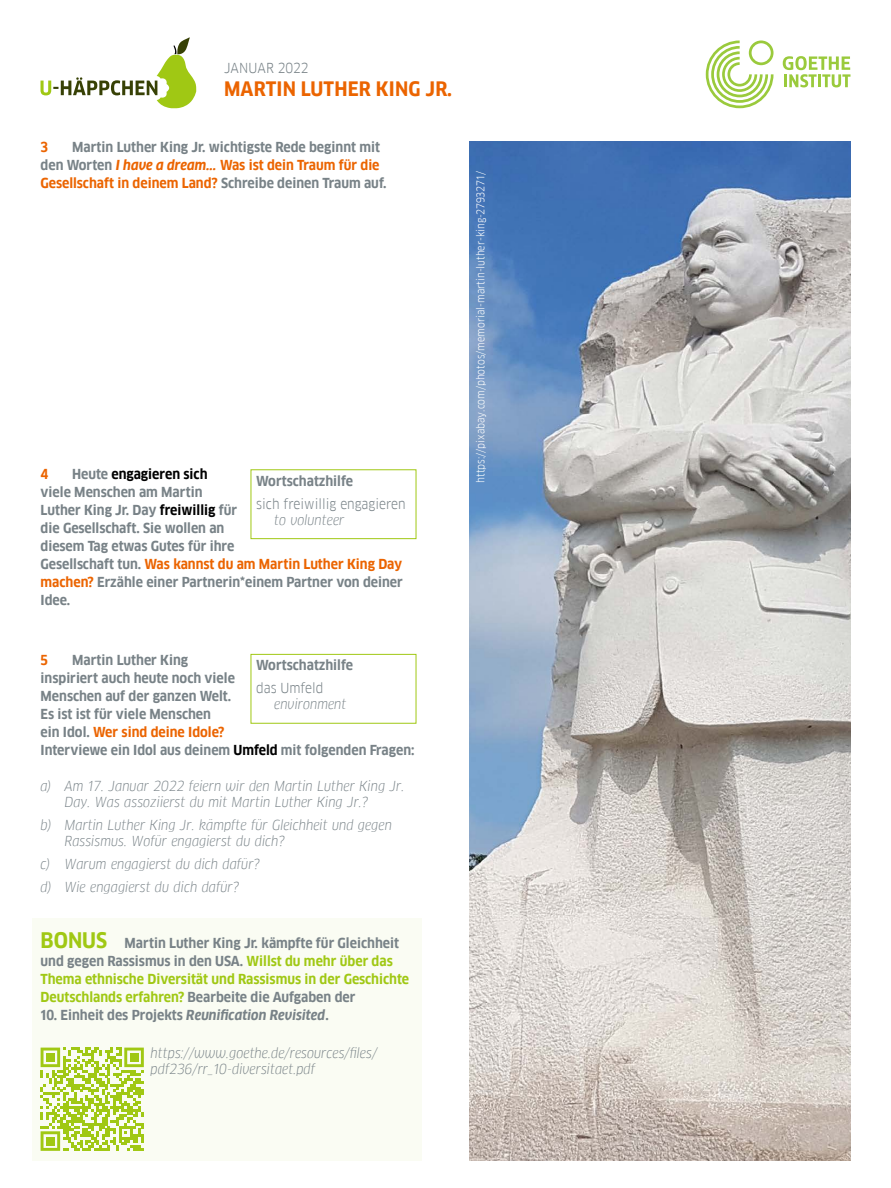
<style>
.page{position:relative;width:891px;height:1188px;background:#fff}
.page>*{position:absolute;margin:0;border:0;box-sizing:border-box;transform-origin:0 0}
.t1{font:700 19.5px "Goethe FF Clan";letter-spacing:.01em;color:#eb6400}
.t2{font:700 13.5px/18px "Goethe FF Clan";color:#788287}
.t3{font:italic 13.5px/16.2px "Goethe FF Clan";color:#788287}
.t4{font:700 13.5px/18px "Goethe FF Clan";color:#a0c814}
.t5{font:13.5px "Goethe FF Clan";color:#788287}
.t6{font:700 13.5px "Goethe FF Clan";color:#eb6400}
.t7{font:10.5px "Goethe FF Clan";color:#fff}
.s1{font-style:italic;color:#eb6400}
.s2{color:#eb6400}
.s3{color:#000}
.s4{font-size:21px}
.s5{color:#788287}
.s6{font-style:italic}
</style>
<div class="page">
<div style="left:32px;top:918px;width:390px;height:243px;background:#fafcf3"></div>
<svg style="left:706px;top:40px;width:68px;height:68px"></svg>
<svg style="left:783px;top:56px;width:67px;height:31px"></svg>
<svg style="left:40px;top:37px;width:156px;height:71px"></svg>
<div style="left:251px;top:469px;width:165px;height:70px;border:1px solid #a0c814"></div>
<div style="left:251px;top:654px;width:165px;height:70px;border:1px solid #a0c814"></div>
<svg style="left:41px;top:1048px;width:103px;height:103px"></svg>
<div style="left:46px;top:1053px;width:9px;height:9px;background:#a0c814"></div>
<div style="left:130px;top:1053px;width:8px;height:9px;background:#a0c814"></div>
<div style="left:46px;top:1137px;width:9px;height:8px;background:#a0c814"></div>
<img style="left:469px;top:141px;width:381px;height:1020px">
<p class="t5" style="left:224px;top:60px;width:86px">JANUAR 2022</p>
<h1 class="t1" style="left:224px;top:77px;width:230px">MARTIN LUTHER KING JR.</h1>
<p class="t2" style="left:41px;top:138px;width:348px;text-indent:31px">Martin Luther King Jr. wichtigste Rede beginnt mit den Worten <span class="s1">I have a dream...</span> <span class="s2">Was ist dein Traum für die<br>Gesellschaft in deinem Land?</span> Schreibe deinen Traum auf.</p>
<p class="t6" style="left:41px;top:139px;width:9px">3</p>
<p class="t2" style="left:41px;top:465px;width:364px;text-indent:31px">Heute <span class="s3">engagieren sich<br></span>viele Menschen am Martin<br>Luther King Jr. Day <span class="s3">freiwillig</span> für<br>die Gesellschaft. Sie wollen an<br>diesem Tag etwas Gutes für ihre<br>Gesellschaft tun. <span class="s2">Was kannst du am Martin Luther King Day machen?</span> Erzähle einer Partnerin*einem Partner von deiner Idee.</p>
<p class="t6" style="left:41px;top:466px;width:9px">4</p>
<p class="t2" style="left:256px;top:472px;width:98px">Wortschatzhilfe</p>
<p class="t5" style="left:256px;top:496px;width:151px">sich freiwillig engagieren</p>
<p class="t3" style="left:274px;top:512px;width:72px">to volunteer</p>
<p class="t2" style="left:41px;top:651px;width:375px;text-indent:31px">Martin Luther King<br>inspiriert auch heute noch viele<br>Menschen auf der ganzen Welt.<br>Es ist ist für viele Menschen<br>ein Idol. <span class="s2">Wer sind deine Idole?<br></span>Interviewe ein Idol aus deinem <span class="s3">Umfeld</span> mit folgenden Fragen:</p>
<p class="t6" style="left:41px;top:652px;width:9px">5</p>
<p class="t2" style="left:256px;top:656px;width:98px">Wortschatzhilfe</p>
<p class="t5" style="left:256px;top:680px;width:69px">das Umfeld</p>
<p class="t3" style="left:274px;top:696px;width:74px">environment</p>
<p class="t3" style="left:64px;top:778px;width:341px;text-indent:-24px">a) Am 17. Januar 2022 feiern wir den Martin Luther King Jr.<br>Day. Was assoziierst du mit Martin Luther King Jr.?</p>
<p class="t3" style="left:64px;top:817px;width:329px;text-indent:-24px">b) Martin Luther King Jr. kämpfte für Gleichheit und gegen<br>Rassismus. Wofür engagierst du dich?</p>
<p class="t3" style="left:40px;top:853px;width:221px;line-height:23px">c) Warum engagierst du dich dafür? d) Wie engagierst du dich dafür?</p>
<p class="t4" style="left:41px;top:934px;width:370px"><span class="s4">BONUS</span> <span class="s5">Martin Luther King Jr. kämpfte für Gleichheit und gegen Rassismus in den USA.</span> Willst du mehr über das Thema ethnische Diversität und Rassismus in der Geschichte Deutschlands erfahren? <span class="s5">Bearbeite die Aufgaben der</span></p>
<p class="t2" style="left:41px;top:1006px;width:290px">10. Einheit des Projekts <span class="s6">Reunification Revisited</span>.</p>
<p class="t3" style="left:151px;top:1045px;width:228px">https://www.goethe.de/resources/files/ pdf236/rr_10-diversitaet.pdf</p>
<p class="t7" style="left:475px;top:483px;width:313px;rotate:-90deg">https://pixabay.com/photos/memorial-martin-luther-king-2793271/</p>
</div>
